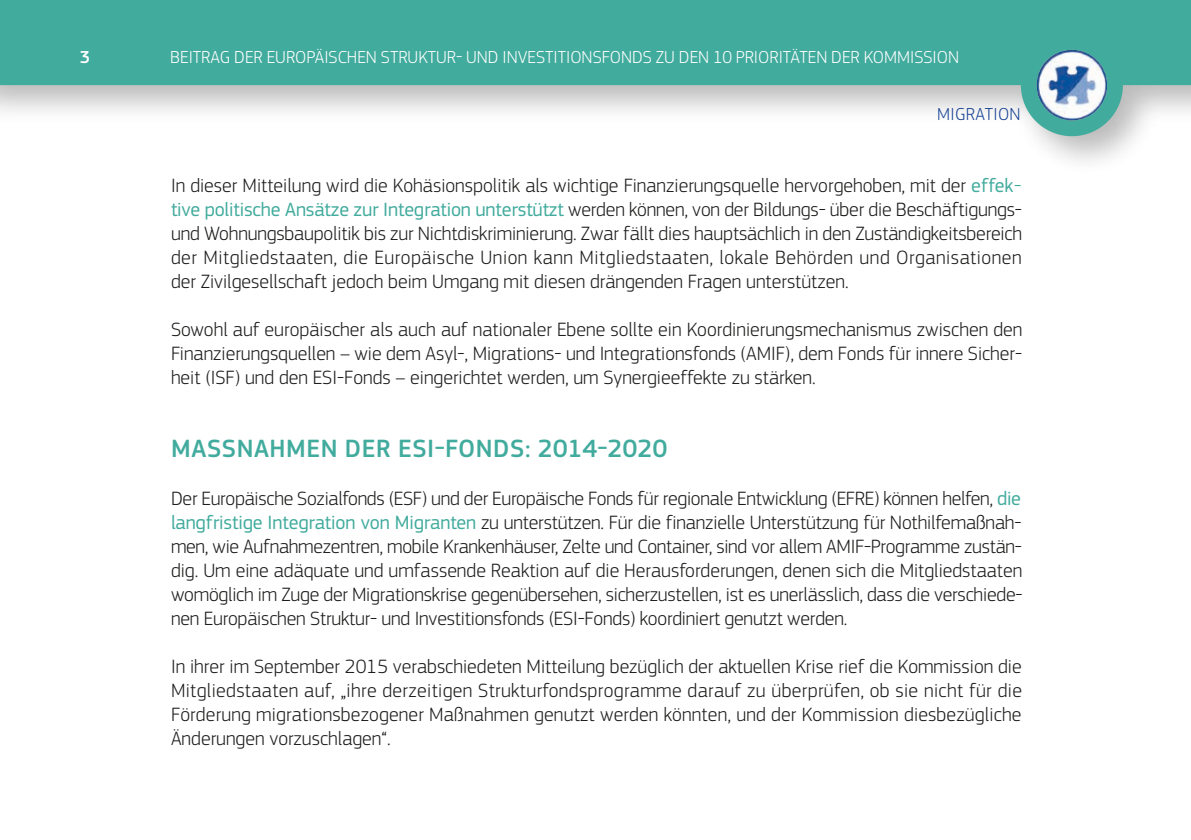
<style>
.page{position:relative;width:1191px;height:840px;background:#fff}
.page>*{position:absolute;margin:0;border:0;box-sizing:border-box;transform-origin:0 0}
.t1{font:500 26px "EC Square Sans Pro";letter-spacing:.02em;color:#41ab9d}
.t2{font:300 20px/24px "EC Square Sans Pro";color:#1c1c1b;text-align:justify}
.t3{font:300 18px "EC Square Sans Pro";color:#fff}
.t4{font:300 18px "EC Square Sans Pro";letter-spacing:.02em;color:#184393}
.t5{font:500 18px "EC Square Sans Pro";color:#fff}
.s1{font-weight:400;color:#41ab9d}
</style>
<div class="page">
<div style="left:0;top:0;width:1191px;height:175px;background:#1c1c1b;opacity:.3"></div>
<div style="left:0;top:0;width:1191px;height:85px;background:#41ab9d"></div>
<div style="left:1020px;top:34px;width:103px;height:102px;background:#41ab9d;border-radius:50%"></div>
<img style="left:1036px;top:50px;width:71px;height:70px">
<p class="t5" style="left:80px;top:47px;width:12px">3</p>
<p class="t3" style="left:170px;top:47px;width:790px">BEITRAG DER EUROPÄISCHEN STRUKTUR- UND INVESTITIONSFONDS ZU DEN 10 PRIORITÄTEN DER KOMMISSION</p>
<p class="t4" style="left:937px;top:104px;width:85px">MIGRATION</p>
<p class="t2" style="left:171px;top:173px;width:852px">In dieser Mitteilung wird die Kohäsionspolitik als wichtige Finanzierungsquelle hervorgehoben, mit der <span class="s1">effek&shy;tive politische Ansätze zur Integration unterstützt</span> werden können, von der Bildungs- über die Beschäftigungs&shy;und Wohnungsbaupolitik bis zur Nichtdiskriminierung. Zwar fällt dies hauptsächlich in den Zuständigkeitsbereich der Mitgliedstaaten, die Europäische Union kann Mitgliedstaaten, lokale Behörden und Organisationen der Zivilgesellschaft jedoch beim Umgang mit diesen drängenden Fragen unterstützen.</p>
<p class="t2" style="left:171px;top:317px;width:853px">Sowohl auf europäischer als auch auf nationaler Ebene sollte ein Koordinierungsmechanismus zwischen den Finanzierungsquellen – wie dem Asyl-, Migrations- und Integrationsfonds (AMIF), dem Fonds für innere Sicher&shy;heit (ISF) und den ESI-Fonds – eingerichtet werden, um Synergieeffekte zu stärken.</p>
<h1 class="t1" style="left:171px;top:432px;width:497px">MASSNAHMEN DER ESI-FONDS: 2014-2020</h1>
<p class="t2" style="left:171px;top:485px;width:853px">Der Europäische Sozialfonds (ESF) und der Europäische Fonds für regionale Entwicklung (EFRE) können helfen, <span class="s1">die langfristige Integration von Migranten</span> zu unterstützen. Für die finanzielle Unterstützung für Nothilfemaßnah&shy;men, wie Aufnahmezentren, mobile Krankenhäuser, Zelte und Container, sind vor allem AMIF-Programme zustän&shy;dig. Um eine adäquate und umfassende Reaktion auf die Herausforderungen, denen sich die Mitgliedstaaten womöglich im Zuge der Migrationskrise gegenübersehen, sicherzustellen, ist es unerlässlich, dass die verschiede&shy;nen Europäischen Struktur- und Investitionsfonds (ESI-Fonds) koordiniert genutzt werden.</p>
<p class="t2" style="left:171px;top:653px;width:852px">In ihrer im September 2015 verabschiedeten Mitteilung bezüglich der aktuellen Krise rief die Kommission die Mitgliedstaaten auf, „ihre derzeitigen Strukturfondsprogramme darauf zu überprüfen, ob sie nicht für die Förderung migrationsbezogener Maßnahmen genutzt werden könnten, und der Kommission diesbezügliche Änderungen vorzuschlagen“.</p>
</div>
